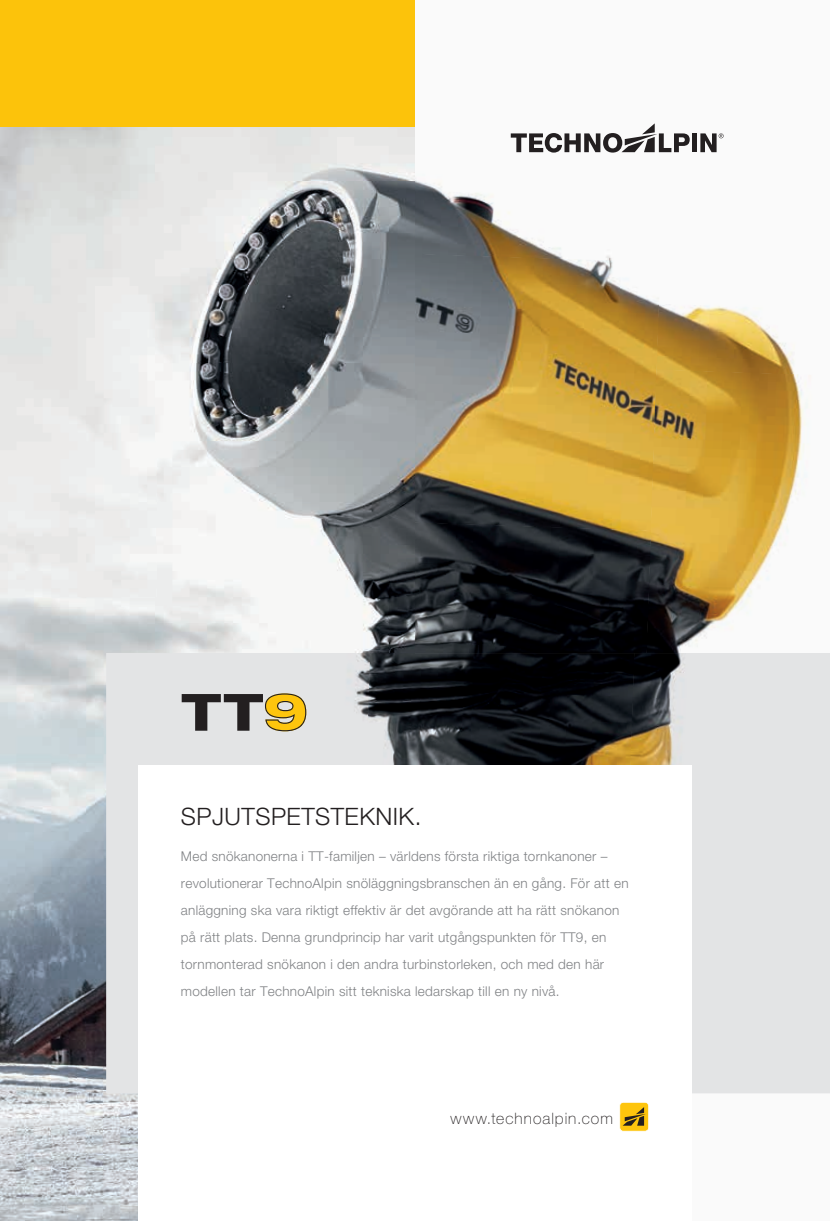
<style>
.page{position:relative;width:830px;height:1221px;background:#fff}
.page>*{position:absolute;margin:0;border:0;box-sizing:border-box;transform-origin:0 0}
.t1{font:300 24px "Helvetica Neue LTW1 G";letter-spacing:.02em;color:#231f20}
.t2{font:100 15.75px "Helvetica Neue LTW1 G";letter-spacing:.065em;color:#231f20}
.t3{font:300 13.5px/27px "Helvetica Neue LTW1 G";letter-spacing:.02em;color:#808285}
</style>
<div class="page">
<img style="left:415px;top:178px;width:146px;height:76px">
<img style="left:660px;top:133px;width:135px;height:236px">
<img style="left:415px;top:254px;width:245px;height:268px">
<img style="left:646px;top:369px;width:165px;height:284px">
<img style="left:415px;top:522px;width:235px;height:131px">
<div style="left:0;top:0;width:415px;height:128px;background:#fcc30b"></div>
<img style="left:0;top:1065px;width:138px;height:155px">
<img style="left:0;top:128px;width:155px;height:937px">
<img style="left:155px;top:128px;width:260px;height:525px">
<div style="left:106px;top:653px;width:255px;height:233px;background:#e3e4e5"></div>
<img style="left:361px;top:653px;width:260px;height:112px">
<img style="left:621px;top:653px;width:208px;height:354px">
<div style="left:106px;top:886px;width:32px;height:207px;background:#e3e4e5"></div>
<div style="left:691px;top:133px;width:5px;height:19px;background:#231f20"></div>
<svg style="left:700px;top:133px;width:23px;height:19px"></svg>
<svg style="left:510px;top:123px;width:179px;height:30px"></svg>
<div style="left:138px;top:765px;width:553px;height:455px;background:#fff"></div>
<svg style="left:619px;top:1102px;width:29px;height:29px"></svg>
<svg style="left:181px;top:693px;width:125px;height:38px;background:#a89c79"></svg>
<h1 class="t1" style="left:181px;top:802px;width:242px">SPJUTSPETSTEKNIK.</h1>
<p class="t3" style="left:181px;top:842px;width:449px">Med snökanonerna i TT-familjen – världens första riktiga tornkanoner – revolutionerar TechnoAlpin snöläggningsbranschen än en gång. För att en anläggning ska vara riktigt effektiv är det avgörande att ha rätt snökanon på rätt plats. Denna grundprincip har varit utgångspunkten för TT9, en tornmonterad snökanon i den andra turbinstorleken, och med den här modellen tar TechnoAlpin sitt tekniska ledarskap till en ny nivå.</p>
<p class="t2" style="left:450px;top:1108px;width:164px">www.technoalpin.com</p>
</div>
